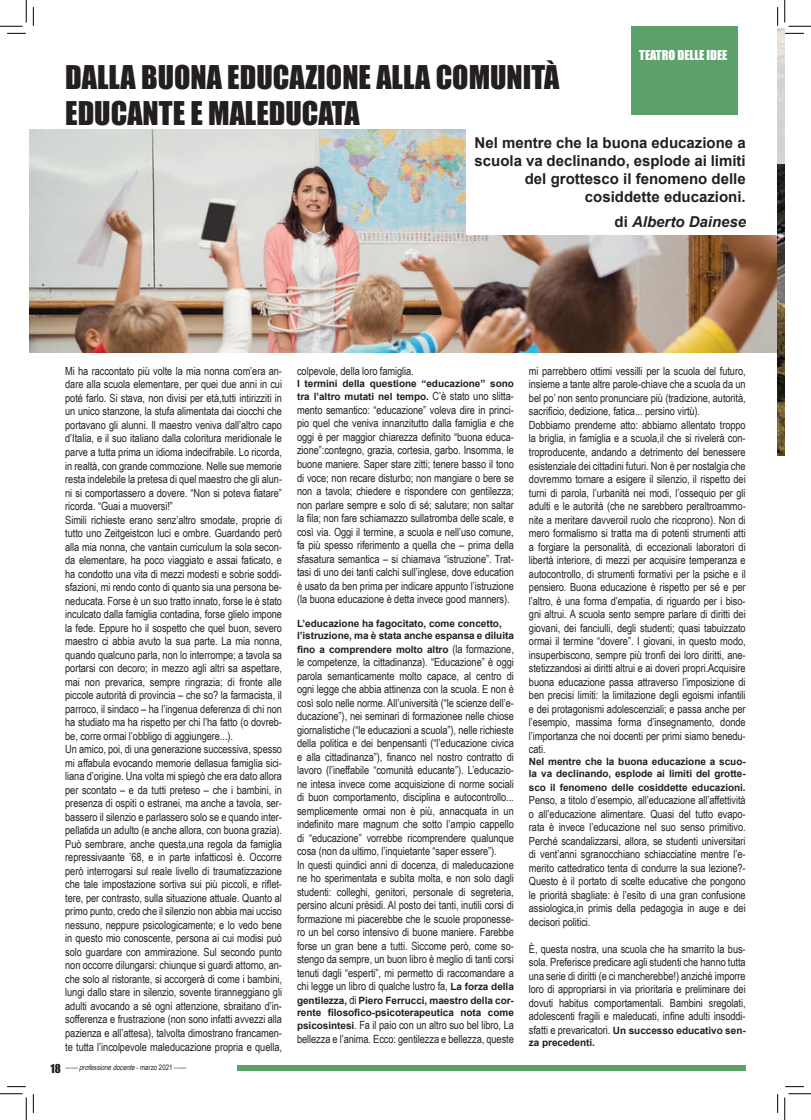
<style>
.page{position:relative;width:811px;height:1120px;background:#fff}
.page>*{position:absolute;margin:0;border:0;box-sizing:border-box;transform-origin:0 0}
.t1{font:30px/36px "Impact";color:#231f20}
.t2{font:700 15px/18px "Arial";color:#231f20;text-align:right}
.t3{font:italic 700 15px "Arial";color:#231f20}
.t4{font:12.5px "Impact";color:#fff}
.t5{font:11.25px/13.5px "Arial Narrow";letter-spacing:-.005em;color:#231f20}
.t6{font:700 10px/12px "Arial";letter-spacing:-.005em;color:#231f20}
.t7{font:italic 7.5px "Arial Narrow";color:#231f20}
.s1{font-style:normal}
.s2{font-family:"Arial Narrow";font-weight:400;font-size:11.25px}
.s3{font-family:"Arial";font-weight:700;font-size:10px}
.s4{font-family:"Impact";font-style:normal;font-size:11.25px}
</style>
<div class="page">
<div style="left:631px;top:26px;width:107px;height:175px;background:#5da16a"></div>
<img style="left:30px;top:129px;width:747px;height:223px">
<div style="left:467px;top:115px;width:311px;height:120px;background:#fff"></div>
<img style="left:777px;top:164px;width:8px;height:291px">
<svg style="left:777px;top:28px;width:8px;height:136px"></svg>
<div style="left:237px;top:1064px;width:509px;height:5px;background:#5da16a"></div>
<svg style="left:7px;top:33px;width:19px;height:1px"></svg>
<svg style="left:785px;top:33px;width:19px;height:1px"></svg>
<svg style="left:33px;top:7px;width:1px;height:19px"></svg>
<svg style="left:33px;top:1094px;width:1px;height:18px"></svg>
<svg style="left:777px;top:7px;width:1px;height:19px"></svg>
<svg style="left:777px;top:1094px;width:1px;height:18px"></svg>
<svg style="left:0;top:0;width:27px;height:27px"></svg>
<svg style="left:0;top:1093px;width:27px;height:26px"></svg>
<svg style="left:784px;top:0;width:27px;height:27px"></svg>
<svg style="left:784px;top:1093px;width:27px;height:26px"></svg>
<p class="t4" style="left:639px;top:45px;width:90px">TEATRO DELLE IDEE</p>
<h1 class="t1" style="left:65px;top:58px;width:496px">DALLA BUONA EDUCAZIONE ALLA COMUNITÀ<br>EDUCANTE E MALEDUCATA</h1>
<h2 class="t2" style="left:474px;top:134px;width:273px">Nel mentre che la buona educazione a scuola va declinando, esplode ai limiti del grottesco il fenomeno delle cosiddette educazioni.</h2>
<h2 class="t3" style="left:614px;top:211px;width:133px"><span class="s1">di</span> Alberto Dainese</h2>
<p class="t5" style="left:65px;top:363px;width:218px">Mi ha raccontato più volte la mia nonna com’era an&shy;dare alla scuola elementare, per quei due anni in cui poté farlo. Si stava, non divisi per età,tutti intirizziti in un unico stanzone, la stufa alimentata dai ciocchi che portavano gli alunni. Il maestro veniva dall’altro capo d’Italia, e il suo italiano dalla coloritura meridionale le parve a tutta prima un idioma indecifrabile. Lo ricorda, in realtà, con grande commozione. Nelle sue memorie resta indelebile la pretesa di quel maestro che gli alun&shy;ni si comportassero a dovere. “Non si poteva fiatare” ricorda. “Guai a muoversi!”<br>Simili richieste erano senz’altro smodate, proprie di tutto uno Zeitgeistcon luci e ombre. Guardando però alla mia nonna, che vantain curriculum la sola secon&shy;da elementare, ha poco viaggiato e assai faticato, e ha condotto una vita di mezzi modesti e sobrie soddi&shy;sfazioni, mi rendo conto di quanto sia una persona be&shy;neducata. Forse è un suo tratto innato, forse le è stato inculcato dalla famiglia contadina, forse glielo impone la fede. Eppure ho il sospetto che quel buon, severo maestro ci abbia avuto la sua parte. La mia nonna, quando qualcuno parla, non lo interrompe; a tavola sa portarsi con decoro; in mezzo agli altri sa aspettare, mai non prevarica, sempre ringrazia; di fronte alle piccole autorità di provincia – che so? la farmacista, il parroco, il sindaco – ha l’ingenua deferenza di chi non ha studiato ma ha rispetto per chi l’ha fatto (o dovreb&shy;be, corre ormai l’obbligo di aggiungere...).<br>Un amico, poi, di una generazione successiva, spesso mi affabula evocando memorie dellasua famiglia sici&shy;liana d’origine. Una volta mi spiegò che era dato allora per scontato – e da tutti preteso – che i bambini, in presenza di ospiti o estranei, ma anche a tavola, ser&shy;bassero il silenzio e parlassero solo se e quando inter&shy;pellatida un adulto (e anche allora, con buona grazia).<br>Può sembrare, anche questa,una regola da famiglia repressivaante ’68, e in parte infatticosì è. Occorre però interrogarsi sul reale livello di traumatizzazione che tale impostazione sortiva sui più piccoli, e riflet&shy;tere, per contrasto, sulla situazione attuale. Quanto al primo punto, credo che il silenzio non abbia mai ucciso nessuno, neppure psicologicamente; e lo vedo bene in questo mio conoscente, persona ai cui modisi può solo guardare con ammirazione. Sul secondo punto non occorre dilungarsi: chiunque si guardi attorno, an&shy;che solo al ristorante, si accorgerà di come i bambini, lungi dallo stare in silenzio, sovente tiranneggiano gli adulti avocando a sé ogni attenzione, sbraitano d’in&shy;sofferenza e frustrazione (non sono infatti avvezzi alla pazienza e all’attesa), talvolta dimostrano francamen&shy;te tutta l’incolpevole maleducazione propria e quella,</p>
<p class="t5" style="left:297px;top:363px;width:118px">colpevole, della loro famiglia.</p>
<p class="t6" style="left:297px;top:376px;width:218px;line-height:13.5px">I termini della questione “educazione” sono tra l’altro mutati nel tempo. <span class="s2">C’è stato uno slitta-</span></p>
<p class="t5" style="left:297px;top:402px;width:218px;text-align:justify">mento semantico: “educazione” voleva dire in princi&shy;pio quel che veniva innanzitutto dalla famiglia e che oggi è per maggior chiarezza definito “buona educa&shy;zione”:contegno, grazia, cortesia, garbo. Insomma, le buone maniere. Saper stare zitti; tenere basso il tono di voce; non recare disturbo; non mangiare o bere se non a tavola; chiedere e rispondere con gentilezza; non parlare sempre e solo di sé; salutare; non saltar la fila; non fare schiamazzo sullatromba delle scale, e così via. Oggi il termine, a scuola e nell’uso comune, fa più spesso riferimento a quella che – prima della sfasatura semantica – si chiamava “istruzione”. Trat&shy;tasi di uno dei tanti calchi sull’inglese, dove education è usato da ben prima per indicare appunto l’istruzione (la buona educazione è detta invece good manners).</p>
<p class="t6" style="left:297px;top:617px;width:218px">L’educazione ha fagocitato, come concetto, l’istruzione, ma è stata anche espansa e diluita</p>
<p class="t6" style="left:297px;top:643px;width:218px">fino a comprendere molto altro <span class="s2">(la formazione,</span></p>
<p class="t5" style="left:297px;top:654px;width:218px">le competenze, la cittadinanza). “Educazione” è oggi parola semanticamente molto capace, al centro di ogni legge che abbia attinenza con la scuola. E non è così solo nelle norme. All’università (“le scienze dell’e&shy;ducazione”), nei seminari di formazionee nelle chiose giornalistiche (“le educazioni a scuola”), nelle richieste della politica e dei benpensanti (“l’educazione civica e alla cittadinanza”), financo nel nostro contratto di lavoro (l’ineffabile “comunità educante”). L’educazio&shy;ne intesa invece come acquisizione di norme sociali di buon comportamento, disciplina e autocontrollo... semplicemente ormai non è più, annacquata in un indefinito mare magnum che sotto l’ampio cappello di “educazione” vorrebbe ricomprendere qualunque cosa (non da ultimo, l’inquietante “saper essere”).<br>In questi quindici anni di docenza, di maleducazione ne ho sperimentata e subìta molta, e non solo dagli studenti: colleghi, genitori, personale di segreteria, persino alcuni prèsidi. Al posto dei tanti, inutili corsi di formazione mi piacerebbe che le scuole proponesse&shy;ro un bel corso intensivo di buone maniere. Farebbe forse un gran bene a tutti. Siccome però, come so&shy;stengo da sempre, un buon libro è meglio di tanti corsi tenuti dagli “esperti”, mi permetto di raccomandare a chi legge un libro di qualche lustro fa, <span class="s3">La forza della</span></p>
<p class="t6" style="left:297px;top:994px;width:218px">gentilezza, <span class="s2">di</span> Piero Ferrucci, maestro della cor&shy;rente filosofico-psicoterapeutica nota come</p>
<p class="t5" style="left:297px;top:1017px;width:218px"><span class="s3">psicosintesi</span>. Fa il paio con un altro suo bel libro, La bellezza e l’anima. Ecco: gentilezza e bellezza, queste</p>
<p class="t7" style="left:51px;top:1060px;width:137px"><span class="s4">1 8</span> ------professionedocente<span class="s1">- m a rzo 2 0 2 1 ------</span></p>
<p class="t5" style="left:529px;top:363px;width:218px">mi parrebbero ottimi vessilli per la scuola del futuro, insieme a tante altre parole-chiave che a scuola da un bel po’ non sento pronunciare più (tradizione, autorità, sacrificio, dedizione, fatica... persino virtù).<br>Dobbiamo prenderne atto: abbiamo allentato troppo la briglia, in famiglia e a scuola,il che si rivelerà con&shy;troproducente, andando a detrimento del benessere esistenziale dei cittadini futuri. Non è per nostalgia che dovremmo tornare a esigere il silenzio, il rispetto dei turni di parola, l’urbanità nei modi, l’ossequio per gli adulti e le autorità (che ne sarebbero peraltroammo&shy;nite a meritare davveroil ruolo che ricoprono). Non di mero formalismo si tratta ma di potenti strumenti atti a forgiare la personalità, di eccezionali laboratori di libertà interiore, di mezzi per acquisire temperanza e autocontrollo, di strumenti formativi per la psiche e il pensiero. Buona educazione è rispetto per sé e per l’altro, è una forma d’empatia, di riguardo per i biso&shy;gni altrui. A scuola sento sempre parlare di diritti dei giovani, dei fanciulli, degli studenti; quasi tabuizzato ormai il termine “dovere”. I giovani, in questo modo, insuperbiscono, sempre più tronfi dei loro diritti, ane&shy;stetizzandosi ai diritti altrui e ai doveri propri.Acquisire buona educazione passa attraverso l’imposizione di ben precisi limiti: la limitazione degli egoismi infantili e dei protagonismi adolescenziali; e passa anche per l’esempio, massima forma d’insegnamento, donde l’importanza che noi docenti per primi siamo benedu&shy;cati.</p>
<p class="t6" style="left:529px;top:755px;width:218px">Nel mentre che la buona educazione a scuo&shy;la va declinando, esplode ai limiti del grotte-</p>
<p class="t6" style="left:529px;top:781px;width:218px">sco il fenomeno delle cosiddette educazioni.</p>
<p class="t5" style="left:529px;top:792px;width:218px;text-align:justify">Penso, a titolo d’esempio, all’educazione all’affettività o all’educazione alimentare. Quasi del tutto evapo&shy;rata è invece l’educazione nel suo senso primitivo.<br>Perché scandalizzarsi, allora, se studenti universitari di vent’anni sgranocchiano schiacciatine mentre l’e&shy;merito cattedratico tenta di condurre la sua lezione?- Questo è il portato di scelte educative che pongono le priorità sbagliate: è l’esito di una gran confusione assiologica,in primis della pedagogia in auge e dei decisori politici.</p>
<p class="t5" style="left:529px;top:941px;width:218px;text-align:justify">È, questa nostra, una scuola che ha smarrito la bus&shy;sola. Preferisce predicare agli studenti che hanno tutta una serie di diritti (e ci mancherebbe!) anziché imporre loro di appropriarsi in via prioritaria e preliminare dei dovuti habitus comportamentali. Bambini sregolati, adolescenti fragili e maleducati, infine adulti insoddi-</p>
<p class="t6" style="left:529px;top:1024px;width:218px"><span class="s2">sfatti e prevaricatori.</span> Un successo educativo sen&shy;za precedenti.</p>
</div>
